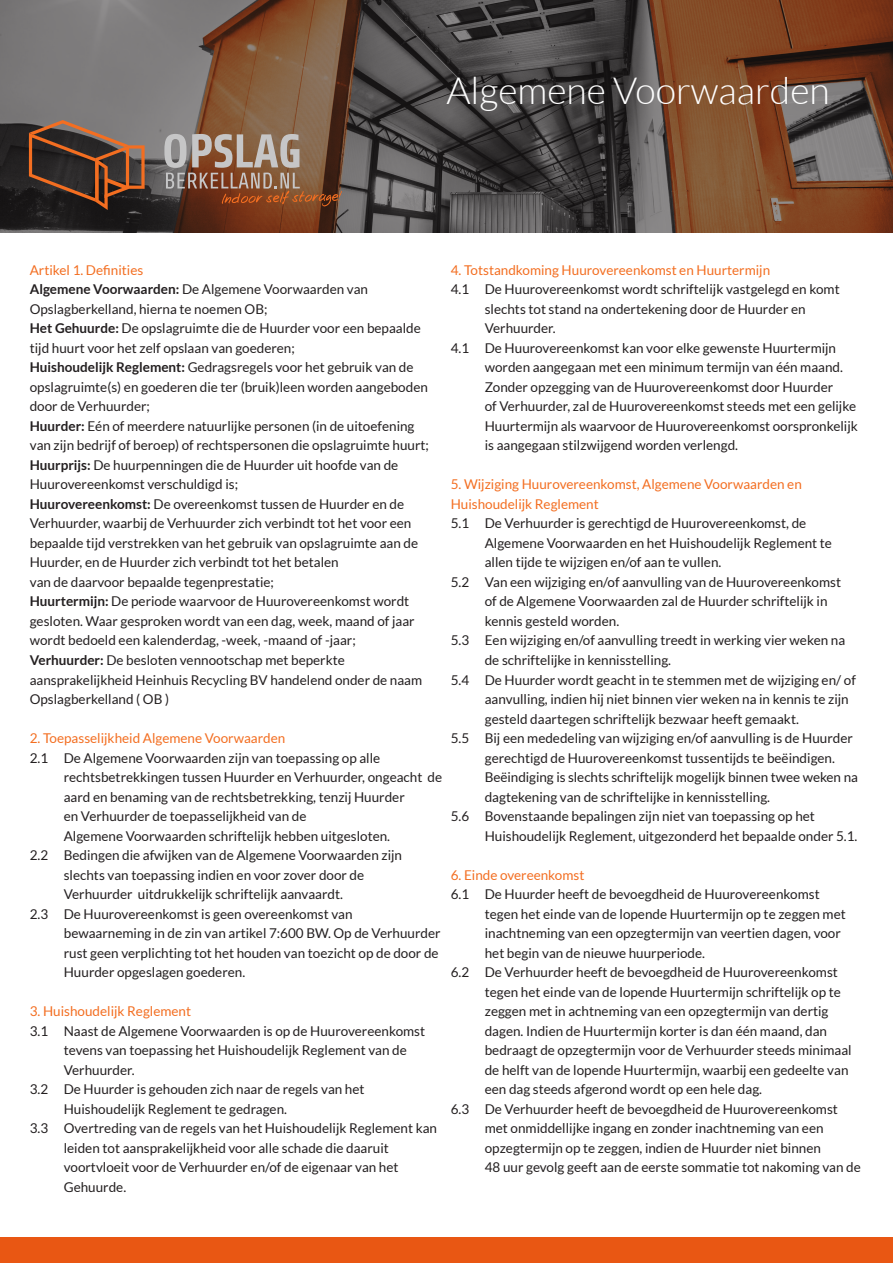
<style>
.page{position:relative;width:893px;height:1263px;background:#fff}
.page>*{position:absolute;margin:0;border:0;box-sizing:border-box;transform-origin:0 0}
.t1{font:300 37.5px "Lato";color:#fff}
.t2{font:13.5px/19.5px "Lato";color:#231f20}
.t3{font:13.5px/19.5px "Lato";color:#f36e21}
.s1{font-weight:700}
</style>
<div class="page">
<div style="left:0;top:1237px;width:893px;height:26px;background:#e95713"></div>
<svg style="left:0;top:0;width:893px;height:232px;background:#634f44"></svg>
<svg style="left:29px;top:120px;width:116px;height:90px;background:#594033"></svg>
<svg style="left:164px;top:134px;width:178px;height:72px;background:#8b6a56"></svg>
<p class="t1" style="left:446px;top:70px;width:385px">Algemene Voorwaarden</p>
<p class="t3" style="left:30px;top:260px;width:115px">Artikel 1. Definities</p>
<p class="t2" style="left:30px;top:280px;width:340px"><span class="s1">Algemene Voorwaarden:</span> De Algemene Voorwaarden van<br>Opslagberkelland, hierna te noemen OB;</p>
<p class="t2" style="left:30px;top:319px;width:393px"><span class="s1">Het Gehuurde:</span> De opslagruimte die de Huurder voor een bepaalde tijd huurt voor het zelf opslaan van goederen;</p>
<p class="t2" style="left:30px;top:358px;width:400px"><span class="s1">Huishoudelijk Reglement:</span> Gedragsregels voor het gebruik van de opslagruimte(s) en goederen die ter (bruik)leen worden aangeboden door de Verhuurder;</p>
<p class="t2" style="left:30px;top:416px;width:401px"><span class="s1">Huurder:</span> Eén of meerdere natuurlijke personen (in de uitoefening van zijn bedrijf of beroep) of rechtspersonen die opslagruimte huurt; <span class="s1">Huurprijs:</span> De huurpenningen die de Huurder uit hoofde van de Huurovereenkomst verschuldigd is;</p>
<p class="t2" style="left:30px;top:494px;width:390px"><span class="s1">Huurovereenkomst:</span> De overeenkomst tussen de Huurder en de Verhuurder, waarbij de Verhuurder zich verbindt tot het voor een bepaalde tijd verstrekken van het gebruik van opslagruimte aan de Huurder, en de Huurder zich verbindt tot het betalen</p>
<p class="t2" style="left:30px;top:572px;width:246px">van de daarvoor bepaalde tegenprestatie;</p>
<p class="t2" style="left:30px;top:592px;width:386px"><span class="s1">Huurtermijn:</span> De periode waarvoor de Huurovereenkomst wordt gesloten. Waar gesproken wordt van een dag, week, maand of jaar wordt bedoeld een kalenderdag, -week, -maand of -jaar;</p>
<p class="t2" style="left:30px;top:650px;width:394px"><span class="s1">Verhuurder:</span> De besloten vennootschap met beperkte aansprakelijkheid Heinhuis Recycling BV handelend onder de naam<br>Opslagberkelland ( OB )</p>
<p class="t3" style="left:30px;top:728px;width:257px">2. Toepasselijkheid Algemene Voorwaarden</p>
<p class="t2" style="left:30px;top:748px;width:352px">2.1 De Algemene Voorwaarden zijn van toepassing op alle</p>
<p class="t2" style="left:64px;top:767px;width:380px">rechtsbetrekkingen tussen Huurder en Verhuurder, ongeacht de aard en benaming van de rechtsbetrekking, tenzij Huurder<br>en Verhuurder de toepasselijkheid van de</p>
<p class="t2" style="left:64px;top:826px;width:328px">Algemene Voorwaarden schriftelijk hebben uitgesloten.</p>
<p class="t2" style="left:30px;top:845px;width:374px">2.2 Bedingen die afwijken van de Algemene Voorwaarden zijn</p>
<p class="t2" style="left:64px;top:865px;width:302px">slechts van toepassing indien en voor zover door de<br>Verhuurder uitdrukkelijk schriftelijk aanvaardt.</p>
<p class="t2" style="left:30px;top:904px;width:324px">2.3 De Huurovereenkomst is geen overeenkomst van</p>
<p class="t2" style="left:64px;top:923px;width:378px">bewaarneming in de zin van artikel 7:600 BW. Op de Verhuurder</p>
<p class="t2" style="left:64px;top:943px;width:376px">rust geen verplichting tot het houden van toezicht op de door de</p>
<p class="t2" style="left:64px;top:962px;width:183px">Huurder opgeslagen goederen.</p>
<p class="t3" style="left:30px;top:1001px;width:163px">3. Huishoudelijk Reglement</p>
<p class="t2" style="left:30px;top:1021px;width:397px">3.1 Naast de Algemene Voorwaarden is op de Huurovereenkomst</p>
<p class="t2" style="left:64px;top:1040px;width:345px">tevens van toepassing het Huishoudelijk Reglement van de<br>Verhuurder.</p>
<p class="t2" style="left:30px;top:1079px;width:336px">3.2 De Huurder is gehouden zich naar de regels van het</p>
<p class="t2" style="left:64px;top:1099px;width:225px">Huishoudelijk Reglement te gedragen.</p>
<p class="t2" style="left:30px;top:1118px;width:409px">3.3 Overtreding van de regels van het Huishoudelijk Reglement kan</p>
<p class="t2" style="left:64px;top:1138px;width:327px">leiden tot aansprakelijkheid voor alle schade die daaruit</p>
<p class="t2" style="left:64px;top:1157px;width:336px">voortvloeit voor de Verhuurder en/of de eigenaar van het</p>
<p class="t2" style="left:64px;top:1177px;width:64px">Gehuurde.</p>
<p class="t3" style="left:451px;top:260px;width:321px">4. Totstandkoming Huurovereenkomst en Huurtermijn</p>
<p class="t2" style="left:451px;top:280px;width:390px">4.1 De Huurovereenkomst wordt schriftelijk vastgelegd en komt</p>
<p class="t2" style="left:485px;top:299px;width:322px">slechts tot stand na ondertekening door de Huurder en</p>
<p class="t2" style="left:485px;top:319px;width:72px">Verhuurder.</p>
<p class="t2" style="left:485px;top:338px;width:360px;text-indent:-34px">4.1 De Huurovereenkomst kan voor elke gewenste Huurtermijn worden aangegaan met een minimum termijn van één maand.<br>Zonder opzegging van de Huurovereenkomst door Huurder</p>
<p class="t2" style="left:485px;top:397px;width:375px">of Verhuurder, zal de Huurovereenkomst steeds met een gelijke<br>Huurtermijn als waarvoor de Huurovereenkomst oorspronkelijk is aangegaan stilzwijgend worden verlengd.</p>
<p class="t3" style="left:451px;top:475px;width:353px">5. Wijziging Huurovereenkomst, Algemene Voorwaarden en<br>Huishoudelijk Reglement</p>
<p class="t2" style="left:451px;top:514px;width:357px">5.1 De Verhuurder is gerechtigd de Huurovereenkomst, de</p>
<p class="t2" style="left:485px;top:533px;width:349px">Algemene Voorwaarden en het Huishoudelijk Reglement te allen tijde te wijzigen en/of aan te vullen.</p>
<p class="t2" style="left:485px;top:572px;width:358px;text-indent:-34px">5.2 Van een wijziging en/of aanvulling van de Huurovereenkomst of de Algemene Voorwaarden zal de Huurder schriftelijk in kennis gesteld worden.</p>
<p class="t2" style="left:451px;top:631px;width:396px">5.3 Een wijziging en/of aanvulling treedt in werking vier weken na</p>
<p class="t2" style="left:485px;top:650px;width:188px">de schriftelijke in kennisstelling.</p>
<p class="t2" style="left:451px;top:670px;width:407px">5.4 De Huurder wordt geacht in te stemmen met de wijziging en/ of</p>
<p class="t2" style="left:485px;top:689px;width:365px">aanvulling, indien hij niet binnen vier weken na in kennis te zijn gesteld daartegen schriftelijk bezwaar heeft gemaakt.</p>
<p class="t2" style="left:485px;top:728px;width:375px;text-indent:-34px">5.5 Bij een mededeling van wijziging en/of aanvulling is de Huurder gerechtigd de Huurovereenkomst tussentijds te beëindigen.<br>Beëindiging is slechts schriftelijk mogelijk binnen twee weken na dagtekening van de schriftelijke in kennisstelling.</p>
<p class="t2" style="left:451px;top:806px;width:366px">5.6 Bovenstaande bepalingen zijn niet van toepassing op het</p>
<p class="t2" style="left:485px;top:826px;width:374px">Huishoudelijk Reglement, uitgezonderd het bepaalde onder 5.1.</p>
<p class="t3" style="left:451px;top:865px;width:135px">6. Einde overeenkomst</p>
<p class="t2" style="left:451px;top:884px;width:370px">6.1 De Huurder heeft de bevoegdheid de Huurovereenkomst</p>
<p class="t2" style="left:485px;top:904px;width:363px">tegen het einde van de lopende Huurtermijn op te zeggen met inachtneming van een opzegtermijn van veertien dagen, voor het begin van de nieuwe huurperiode.</p>
<p class="t2" style="left:485px;top:962px;width:368px;text-indent:-34px">6.2 De Verhuurder heeft de bevoegdheid de Huurovereenkomst tegen het einde van de lopende Huurtermijn schriftelijk op te zeggen met in achtneming van een opzegtermijn van dertig dagen. Indien de Huurtermijn korter is dan één maand, dan bedraagt de opzegtermijn voor de Verhuurder steeds minimaal de helft van de lopende Huurtermijn, waarbij een gedeelte van een dag steeds afgerond wordt op een hele dag.</p>
<p class="t2" style="left:485px;top:1099px;width:355px;text-indent:-34px">6.3 De Verhuurder heeft de bevoegdheid de Huurovereenkomst met onmiddellijke ingang en zonder inachtneming van een opzegtermijn op te zeggen, indien de Huurder niet binnen</p>
<p class="t2" style="left:485px;top:1157px;width:378px">48 uur gevolg geeft aan de eerste sommatie tot nakoming van de</p>
</div>
